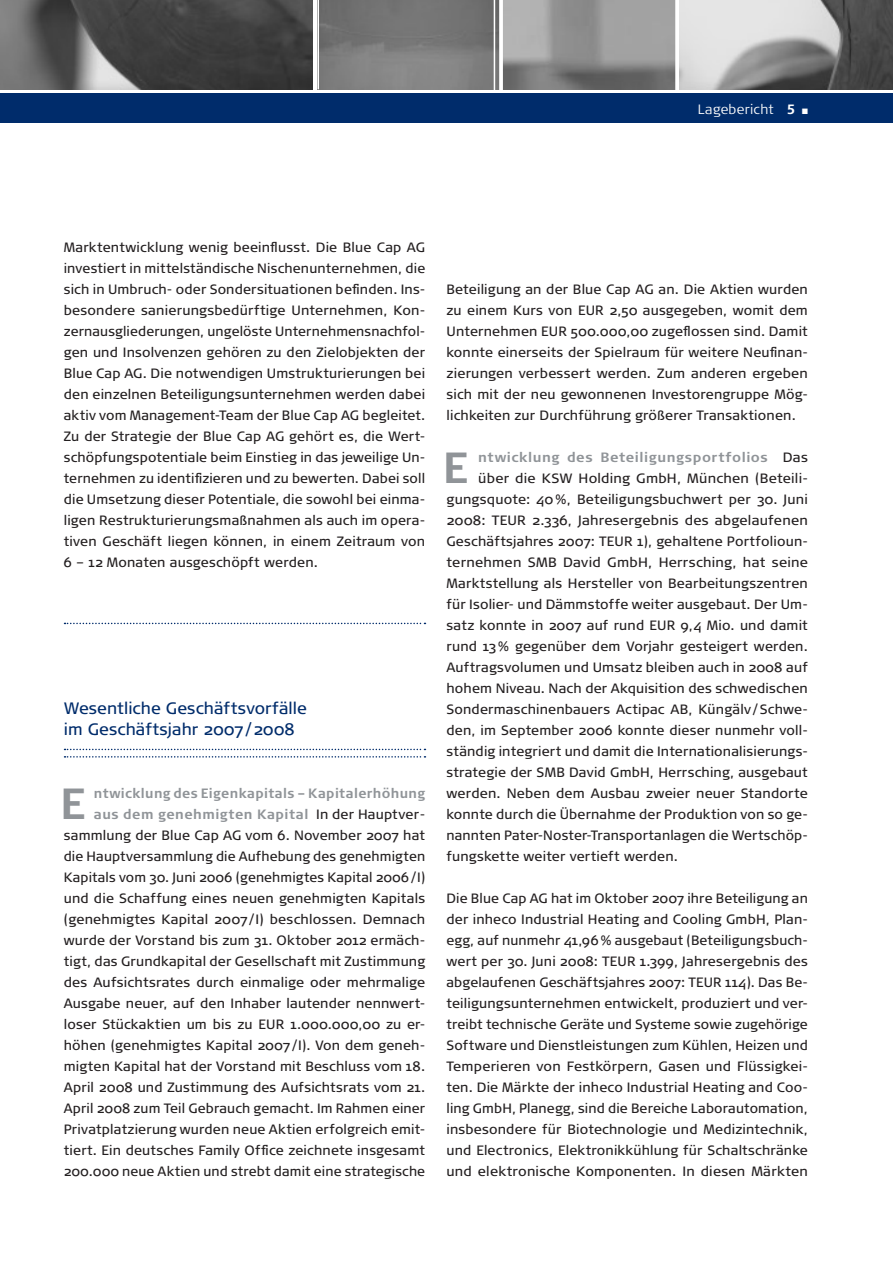
<style>
.page{position:relative;width:893px;height:1263px;background:#fff}
.page>*{position:absolute;margin:0;border:0;box-sizing:border-box;transform-origin:0 0}
.t1{font:700 43.5px "Signa Normal";color:#909498}
.t2{font:16.5px/21px "Signa Normal";letter-spacing:.005em;color:#002c6b}
.t3{font:13.5px/21px "Signa Normal";letter-spacing:.015em;color:#231f20;text-align:justify}
.t4{font:700 13.5px "Signa Normal";letter-spacing:.04em;color:#909498}
.t5{font:300 13.5px "Signa Column";letter-spacing:.02em;color:#fff}
.s1{font-weight:700}
.s2{font-weight:700;color:#909498}
.s3{font-weight:400;color:#231f20}
</style>
<div class="page">
<svg style="left:65px;top:623px;width:360px;height:1px"></svg>
<svg style="left:65px;top:749px;width:360px;height:1px"></svg>
<svg style="left:65px;top:756px;width:360px;height:2px"></svg>
<div style="left:0;top:94px;width:893px;height:29px;background:#002c6b"></div>
<img style="left:0;top:0;width:313px;height:89px">
<img style="left:503px;top:0;width:172px;height:89px">
<img style="left:319px;top:0;width:180px;height:89px">
<img style="left:679px;top:0;width:214px;height:89px">
<svg style="left:499px;top:0;width:4px;height:90px"></svg>
<hr style="left:494px;top:0;width:1px;height:91px;background:#fff">
<svg style="left:675px;top:0;width:1px;height:90px"></svg>
<p class="t5" style="left:698px;top:101px;width:99px">Lagebericht <span class="s1">5</span></p>
<p class="t3" style="left:64px;top:237px;width:363px">Marktentwicklung wenig beeinflusst. Die Blue Cap AG investiert in mittelständische Nischenunternehmen, die sich in Umbruch- oder Sondersituationen befinden. Ins&shy;besondere sanierungsbedürftige Unternehmen, Kon&shy;zernausgliederungen, ungelöste Unternehmensnachfol&shy;gen und Insolvenzen gehören zu den Zielobjekten der Blue Cap AG. Die notwendigen Umstrukturierungen bei den einzelnen Beteiligungsunternehmen werden dabei aktiv vom Management-Team der Blue Cap AG begleitet.<br>Zu der Strategie der Blue Cap AG gehört es, die Wert&shy;schöpfungspotentiale beim Einstieg in das jeweilige Un&shy;ternehmen zu identifizieren und zu bewerten. Dabei soll die Umsetzung dieser Potentiale, die sowohl bei einma&shy;ligen Restrukturierungsmaßnahmen als auch im opera&shy;tiven Geschäft liegen können, in einem Zeitraum von 6 – 12 Monaten ausgeschöpft werden.</p>
<p class="t2" style="left:64px;top:698px;width:245px">Wesentliche Geschäftsvorfälle im Geschäftsjahr 2007/2008</p>
<p class="t3" style="left:64px;top:783px;width:363px;text-align:right"><span class="s2">ntwicklung des Eigenkapitals – Kapitalerhöhung<br>aus dem genehmigten Kapital</span> In der Hauptver&shy;sammlung der Blue Cap AG vom 6. November 2007 hat die Hauptversammlung die Aufhebung des genehmigten Kapitals vom 30. Juni 2006 (genehmigtes Kapital 2006/I) und die Schaffung eines neuen genehmigten Kapitals (genehmigtes Kapital 2007/I) beschlossen. Demnach wurde der Vorstand bis zum 31. Oktober 2012 ermäch&shy;tigt, das Grundkapital der Gesellschaft mit Zustimmung des Aufsichtsrates durch einmalige oder mehrmalige Ausgabe neuer, auf den Inhaber lautender nennwert&shy;loser Stückaktien um bis zu EUR 1.000.000,00 zu er&shy;höhen (genehmigtes Kapital 2007/I). Von dem geneh&shy;migten Kapital hat der Vorstand mit Beschluss vom 18.<br>April 2008 und Zustimmung des Aufsichtsrats vom 21.<br>April 2008 zum Teil Gebrauch gemacht. Im Rahmen einer Privatplatzierung wurden neue Aktien erfolgreich emit&shy;tiert. Ein deutsches Family Office zeichnete insgesamt 200.000 neue Aktien und strebt damit eine strategische</p>
<h1 class="t1" style="left:60px;top:778px;width:27px">E</h1>
<p class="t3" style="left:446px;top:279px;width:363px">Beteiligung an der Blue Cap AG an. Die Aktien wurden zu einem Kurs von EUR 2,50 ausgegeben, womit dem Unternehmen EUR 500.000,00 zugeflossen sind. Damit konnte einerseits der Spielraum für weitere Neufinan&shy;zierungen verbessert werden. Zum anderen ergeben sich mit der neu gewonnenen Investorengruppe Mög&shy;lichkeiten zur Durchführung größerer Transaktionen.</p>
<h1 class="t1" style="left:443px;top:442px;width:27px">E</h1>
<p class="t4" style="left:478px;top:449px;width:331px">ntwicklung des Beteiligungsportfolios <span class="s3">Das</span></p>
<p class="t3" style="left:478px;top:468px;width:331px">über die KSW Holding GmbH, München (Beteili-</p>
<p class="t3" style="left:446px;top:489px;width:363px">gungsquote: 40%, Beteiligungsbuchwert per 30. Juni</p>
<p class="t3" style="left:446px;top:510px;width:363px">2008: TEUR 2.336, Jahresergebnis des abgelaufenen</p>
<p class="t3" style="left:446px;top:531px;width:363px">Geschäftsjahres 2007: TEUR 1), gehaltene Portfolioun-</p>
<p class="t3" style="left:446px;top:552px;width:363px">ternehmen SMB David GmbH, Herrsching, hat seine</p>
<p class="t3" style="left:446px;top:573px;width:363px">Marktstellung als Hersteller von Bearbeitungszentren</p>
<p class="t3" style="left:446px;top:594px;width:363px">für Isolier- und Dämmstoffe weiter ausgebaut. Der Um-</p>
<p class="t3" style="left:446px;top:615px;width:363px">satz konnte in 2007 auf rund EUR 9,4 Mio. und damit</p>
<p class="t3" style="left:446px;top:636px;width:363px">rund 13% gegenüber dem Vorjahr gesteigert werden.</p>
<p class="t3" style="left:446px;top:657px;width:363px">Auftragsvolumen und Umsatz bleiben auch in 2008 auf</p>
<p class="t3" style="left:446px;top:678px;width:363px">hohem Niveau. Nach der Akquisition des schwedischen</p>
<p class="t3" style="left:446px;top:699px;width:363px">Sondermaschinenbauers Actipac AB, Küngälv/Schwe-</p>
<p class="t3" style="left:446px;top:720px;width:363px">den, im September 2006 konnte dieser nunmehr voll-</p>
<p class="t3" style="left:446px;top:741px;width:363px">ständig integriert und damit die Internationalisierungs-</p>
<p class="t3" style="left:446px;top:762px;width:363px">strategie der SMB David GmbH, Herrsching, ausgebaut</p>
<p class="t3" style="left:446px;top:783px;width:363px">werden. Neben dem Ausbau zweier neuer Standorte</p>
<p class="t3" style="left:446px;top:804px;width:363px">konnte durch die Übernahme der Produktion von so ge-</p>
<p class="t3" style="left:446px;top:825px;width:363px">nannten Pater-Noster-Transportanlagen die Wertschöp-</p>
<p class="t3" style="left:446px;top:846px;width:233px">fungskette weiter vertieft werden.</p>
<p class="t3" style="left:446px;top:888px;width:363px">Die Blue Cap AG hat im Oktober 2007 ihre Beteiligung an der inheco Industrial Heating and Cooling GmbH, Plan&shy;egg, auf nunmehr 41,96% ausgebaut (Beteiligungsbuch&shy;wert per 30. Juni 2008: TEUR 1.399, Jahresergebnis des abgelaufenen Geschäftsjahres 2007: TEUR 114). Das Be&shy;teiligungsunternehmen entwickelt, produziert und ver&shy;treibt technische Geräte und Systeme sowie zugehörige Software und Dienstleistungen zum Kühlen, Heizen und Temperieren von Festkörpern, Gasen und Flüssigkei&shy;ten. Die Märkte der inheco Industrial Heating and Coo&shy;ling GmbH, Planegg, sind die Bereiche Laborautomation, insbesondere für Biotechnologie und Medizintechnik, und Electronics, Elektronikkühlung für Schaltschränke und elektronische Komponenten. In diesen Märkten</p>
</div>
